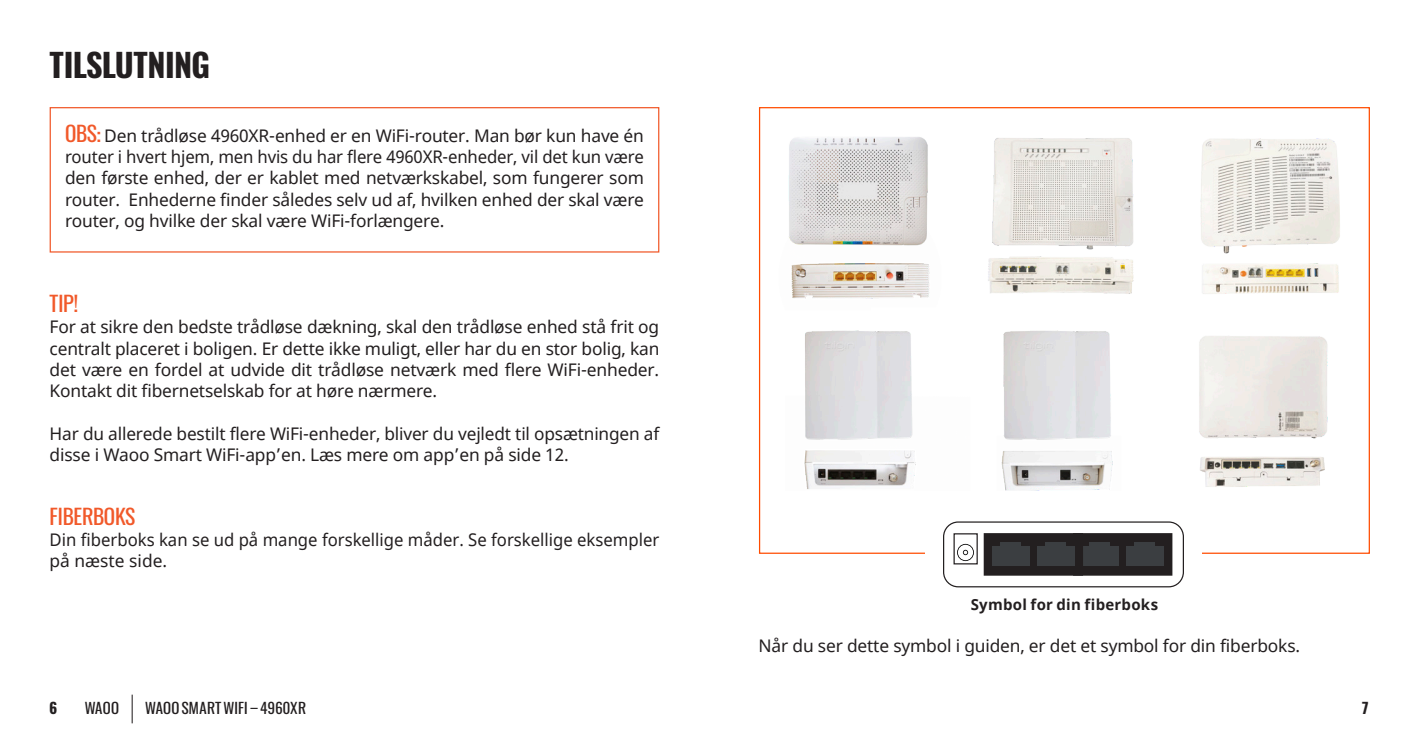
<style>
.page{position:relative;width:1418px;height:745px;background:#fff}
.page>*{position:absolute;margin:0;border:0;box-sizing:border-box;transform-origin:0 0}
.Overskrift{font:700 32.25px "Waoo";color:#231f20}
.Mellemrubrik{font:21.25px "Waoo";letter-spacing:-.005em;color:#f1592a}
.Mellemrubrik-2{font:17.25px/21.2px "Noto Sans";letter-spacing:-.01em;color:#231f20;text-align:justify}
.Mellemrubrik-3{font:17.25px/21.2px "Noto Sans";letter-spacing:-.01em;color:#231f20;scale:.96 1}
.t1{font:15px "Waoo";letter-spacing:.025em;color:#231f20}
.Betjeningstekst-7_7{font:700 15px "Noto Sans";letter-spacing:.02em;color:#231f20}
.t2{font:700 15px "Waoo";color:#231f20}
.s1{font-family:"Waoo";font-size:21.25px;color:#f1592a}
.s2{font-weight:300;font-size:30px}
</style>
<div class="page">
<img style="left:788px;top:137px;width:552px;height:352px">
<div style="left:943px;top:521px;width:240px;height:66px;border:1px solid #231f20;border-radius:15px"></div>
<div style="left:1076px;top:536px;width:93px;height:36px;background:#231f20"></div>
<div style="left:1073px;top:532px;width:99px;height:43px;border:6px solid #231f20"></div>
<div style="left:1081px;top:546px;width:38px;height:19px;background:#3b3e41"></div>
<div style="left:1089px;top:541px;width:21px;height:7px;background:#3b3e41"></div>
<div style="left:1126px;top:546px;width:37px;height:19px;background:#3b3e41"></div>
<div style="left:1134px;top:541px;width:21px;height:7px;background:#3b3e41"></div>
<div style="left:986px;top:536px;width:93px;height:36px;background:#231f20"></div>
<div style="left:983px;top:532px;width:100px;height:43px;border:6px solid #231f20"></div>
<div style="left:992px;top:546px;width:37px;height:19px;background:#3b3e41"></div>
<div style="left:1000px;top:541px;width:21px;height:7px;background:#3b3e41"></div>
<div style="left:1036px;top:546px;width:38px;height:19px;background:#3b3e41"></div>
<div style="left:1044px;top:541px;width:21px;height:7px;background:#3b3e41"></div>
<svg style="left:957px;top:543px;width:16px;height:17px"></svg>
<div style="left:953px;top:533px;width:24px;height:31px;border:1px solid #231f20"></div>
<div style="left:50px;top:107px;width:609px;height:145px;border:1px solid #f1592a"></div>
<p class="Overskrift" style="left:50px;top:37px;width:162px">TILSLUTNING</p>
<p class="Mellemrubrik-2" style="left:65px;top:125px;width:580px"><span class="s1">OBS:</span> Den trådløse 4960XR-enhed er en WiFi-router. Man bør kun have én router i hvert hjem, men hvis du har flere 4960XR-enheder, vil det kun være den første enhed, der er kablet med netværkskabel, som fungerer som router. Enhederne finder således selv ud af, hvilken enhed der skal være router, og hvilke der skal være WiFi-forlængere.</p>
<p class="Mellemrubrik" style="left:50px;top:286px;width:30px">TIP!</p>
<p class="Mellemrubrik-2" style="left:50px;top:317px;width:611px">For at sikre den bedste trådløse dækning, skal den trådløse enhed stå frit og centralt placeret i boligen. Er dette ikke muligt, eller har du en stor bolig, kan det være en fordel at udvide dit trådløse netværk med flere WiFi-enheder.<br>Kontakt dit fibernetselskab for at høre nærmere.</p>
<p class="Mellemrubrik-2" style="left:50px;top:423px;width:611px">Har du allerede bestilt flere WiFi-enheder, bliver du vejledt til opsætningen af disse i Waoo Smart WiFi-app’en. Læs mere om app’en på side 12.</p>
<p class="Mellemrubrik" style="left:50px;top:498px;width:87px">FIBERBOKS</p>
<p class="Mellemrubrik-3" style="left:50px;top:529px;width:636px">Din fiberboks kan se ud på mange forskellige måder. Se forskellige eksempler på næste side.</p>
<p class="Betjeningstekst-7_7" style="left:970px;top:594px;width:189px">Symbol for din fiberboks</p>
<p class="Mellemrubrik-2" style="left:758px;top:635px;width:543px">Når du ser dette symbol i guiden, er det et symbol for din fiberboks.</p>
<p class="t2" style="left:50px;top:694px;width:9px">6</p>
<p class="t1" style="left:85px;top:695px;width:222px">WAOO <span class="s2">|</span> WAOO SMART WIFI – 4960XR</p>
<p class="t2" style="left:1361px;top:694px;width:8px">7</p>
</div>
